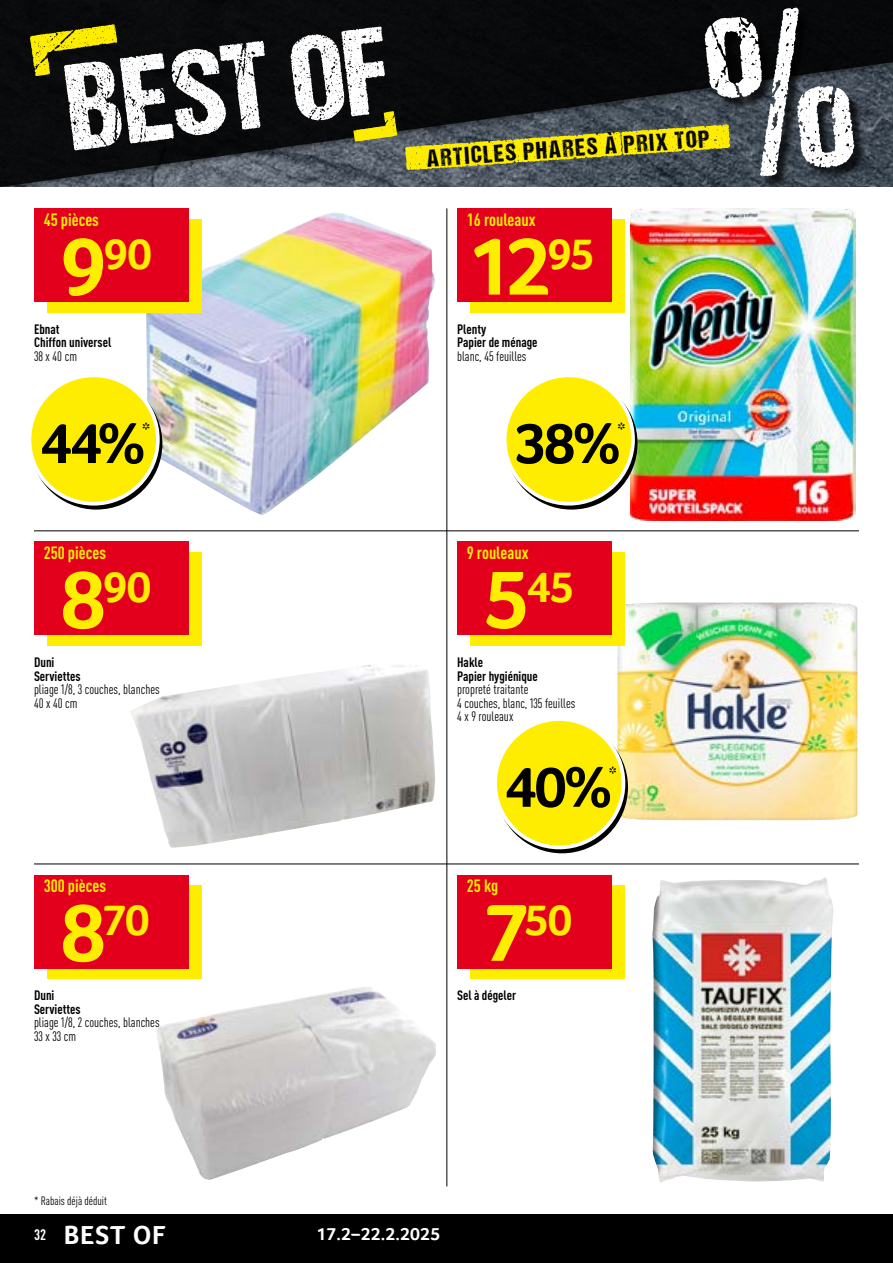
<style>
.page{position:relative;width:893px;height:1263px;background:#fff}
.page>*{position:absolute;margin:0;border:0;box-sizing:border-box;transform-origin:0 0}
.Preis_HOT{font:700 84px "Transgourmet";color:#ffed00}
.Rabattbutton{font:700 58.5px "Transgourmet";color:#000}
.Preis_HOT-2{font:700 44.55px "Transgourmet";letter-spacing:-.025em;color:#ffed00}
.t1{font:700 26.7px "Transgourmet";letter-spacing:.035em;color:#fff}
.t2{font:24.6px "DCC Ash";color:#000}
.Rabattbutton-2{font:700 19.5px "Transgourmet";color:#000}
.t3{font:700 18px "Transgourmet";letter-spacing:.01em;color:#fff}
.Unit_HOT{font:700 condensed 17.55px "DINOT";color:#ffed00}
.t4{font:700 condensed 15px "DINOT";color:#fff}
.t5{font:condensed 13.5px "DINOT";color:#000}
.t6{font:700 condensed 13.5px/13.5px "DINOT";color:#000}
.t7{font:condensed 12px "DINOT";color:#000}
.s1{font-size:84px}
</style>
<div class="page">
<hr style="left:446px;top:208px;width:1px;height:978px;background:#000">
<hr style="left:34px;top:530px;width:825px;height:1px;background:#000">
<hr style="left:34px;top:863px;width:825px;height:1px;background:#000">
<div style="left:0;top:1214px;width:893px;height:49px;background:#000"></div>
<svg style="left:0;top:0;width:893px;height:187px;background:#272b2f"></svg>
<div style="left:707px;top:10px;width:159px;height:178px;background:#000;opacity:.75"></div>
<svg style="left:29px;top:24px;width:368px;height:126px"></svg>
<div style="left:0;top:187px;width:893px;height:9px;background:#fff"></div>
<svg style="left:405px;top:7px;width:449px;height:169px;background:#4a4b37"></svg>
<img style="left:145px;top:213px;width:290px;height:302px">
<img style="left:630px;top:208px;width:226px;height:312px">
<img style="left:130px;top:664px;width:305px;height:184px">
<img style="left:618px;top:602px;width:239px;height:218px">
<img style="left:156px;top:987px;width:280px;height:193px">
<img style="left:652px;top:877px;width:181px;height:306px">
<div style="left:47px;top:219px;width:155px;height:94px;background:#ffed00"></div>
<div style="left:34px;top:208px;width:155px;height:94px;background:#e3001d"></div>
<svg style="left:32px;top:379px;width:129px;height:129px"></svg>
<div style="left:29px;top:375px;width:129px;height:129px;background:#ffed00;border-radius:50%"></div>
<div style="left:28px;top:373px;width:132px;height:133px;border:4px solid #fff;border-radius:50%"></div>
<div style="left:470px;top:219px;width:155px;height:94px;background:#ffed00"></div>
<div style="left:457px;top:208px;width:155px;height:94px;background:#e3001d"></div>
<svg style="left:507px;top:379px;width:129px;height:129px"></svg>
<div style="left:505px;top:375px;width:128px;height:129px;background:#ffed00;border-radius:50%"></div>
<div style="left:503px;top:373px;width:132px;height:133px;border:4px solid #fff;border-radius:50%"></div>
<div style="left:47px;top:552px;width:155px;height:94px;background:#ffed00"></div>
<div style="left:34px;top:541px;width:155px;height:94px;background:#e3001d"></div>
<div style="left:470px;top:552px;width:155px;height:94px;background:#ffed00"></div>
<div style="left:457px;top:541px;width:155px;height:94px;background:#e3001d"></div>
<svg style="left:498px;top:723px;width:128px;height:128px"></svg>
<div style="left:495px;top:719px;width:128px;height:128px;background:#ffed00;border-radius:50%"></div>
<div style="left:493px;top:717px;width:132px;height:132px;border:4px solid #fff;border-radius:50%"></div>
<div style="left:47px;top:885px;width:155px;height:94px;background:#ffed00"></div>
<div style="left:34px;top:874px;width:155px;height:94px;background:#e3001d"></div>
<div style="left:470px;top:885px;width:155px;height:94px;background:#ffed00"></div>
<div style="left:457px;top:874px;width:155px;height:94px;background:#e3001d"></div>
<p class="Unit_HOT" style="left:44px;top:209px;width:57px">45 pièces</p>
<p class="Preis_HOT-2" style="left:61px;top:228px;width:93px"><span class="s1">9</span>90</p>
<p class="t6" style="left:34px;top:322px;width:79px">Ebnat<br>Chiffon universel</p>
<p class="t5" style="left:34px;top:348px;width:45px">38 x 40 cm</p>
<p class="Rabattbutton" style="left:40px;top:409px;width:107px">44%</p>
<p class="Rabattbutton-2" style="left:142px;top:418px;width:10px">*</p>
<p class="Unit_HOT" style="left:44px;top:542px;width:64px">250 pièces</p>
<p class="Preis_HOT-2" style="left:61px;top:561px;width:92px"><span class="s1">8</span>90</p>
<p class="t6" style="left:34px;top:655px;width:48px">Duni<br>Serviettes</p>
<p class="t5" style="left:34px;top:681px;width:127px">pliage 1/8, 3 couches, blanches</p>
<p class="t5" style="left:34px;top:695px;width:45px">40 x 40 cm</p>
<p class="Unit_HOT" style="left:44px;top:875px;width:64px">300 pièces</p>
<p class="Preis_HOT-2" style="left:61px;top:894px;width:90px"><span class="s1">8</span>70</p>
<p class="t6" style="left:34px;top:988px;width:48px">Duni<br>Serviettes</p>
<p class="t5" style="left:34px;top:1014px;width:127px">pliage 1/8, 2 couches, blanches</p>
<p class="t5" style="left:34px;top:1028px;width:44px">33 x 33 cm</p>
<h3 class="t2" style="left:426px;top:145px;width:285px;rotate:-4deg">ARTICLES PHARES A` PRIX TOP</h3>
<p class="Unit_HOT" style="left:467px;top:209px;width:70px">16 rouleaux</p>
<p class="Preis_HOT" style="left:467px;top:217px;width:129px">12<sup>95</sup></p>
<p class="t6" style="left:457px;top:322px;width:82px">Plenty<br>Papier de ménage</p>
<p class="t5" style="left:457px;top:348px;width:71px">blanc, 45 feuilles</p>
<p class="Rabattbutton" style="left:515px;top:409px;width:108px">38%</p>
<p class="Rabattbutton-2" style="left:617px;top:418px;width:10px">*</p>
<p class="Unit_HOT" style="left:467px;top:542px;width:63px">9 rouleaux</p>
<p class="Preis_HOT-2" style="left:484px;top:561px;width:92px"><span class="s1">5</span>45</p>
<p class="t6" style="left:457px;top:655px;width:82px">Hakle<br>Papier hygiénique</p>
<p class="t5" style="left:457px;top:681px;width:73px">propreté traitante</p>
<p class="t5" style="left:457px;top:695px;width:120px">4 couches, blanc, 135 feuilles</p>
<p class="t5" style="left:457px;top:708px;width:58px">4 x 9 rouleaux</p>
<p class="Rabattbutton" style="left:504px;top:752px;width:109px">40%</p>
<p class="Rabattbutton-2" style="left:609px;top:762px;width:10px">*</p>
<p class="Unit_HOT" style="left:467px;top:875px;width:33px">25 kg</p>
<p class="Preis_HOT-2" style="left:484px;top:894px;width:90px"><span class="s1">7</span>50</p>
<p class="t6" style="left:457px;top:988px;width:61px">Sel à dégeler</p>
<p class="t7" style="left:34px;top:1194px;width:75px">* Rabais déjà déduit</p>
<h3 class="t1" style="left:64px;top:1220px;width:103px">BEST OF</h3>
<h3 class="t3" style="left:316px;top:1224px;width:125px">17.2–22.2.2025</h3>
<p class="t4" style="left:34px;top:1226px;width:14px">32</p>
</div>
